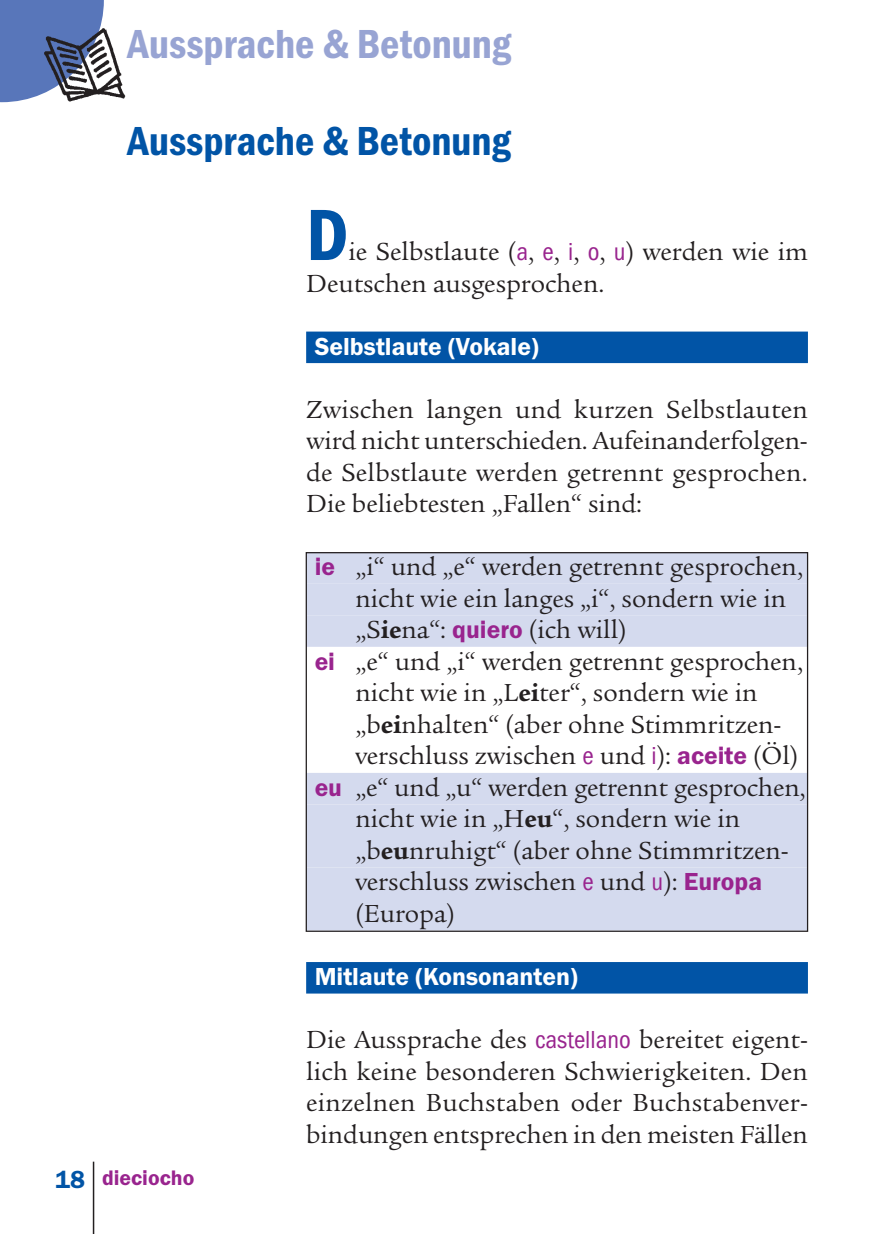
<style>
.page{position:relative;width:893px;height:1234px;background:#fff}
.page>*{position:absolute;margin:0;border:0;box-sizing:border-box;transform-origin:0 0}
.t1{font:600 condensed 75px "Franklin Got Itc T";color:#0154a6}
.t2{font:600 condensed 42px "Franklin Got Itc T";color:#98a4d3}
.t3{font:42px "KW Fra Go Dem Con Demi Cond";color:#0154a6}
.t4{font:25.5px/31.5px "Legacy Ser Itc T";color:#231f20;text-align:justify}
.t5{font:600 25.5px "Franklin Got Itc T";color:#fff}
.t6{font:600 21.6px "Franklin Got Itc T";color:#99248e}
.s1{font-size:25.5px;color:#0154a6}
.s2{font-family:"Franklin Got Itc T";font-stretch:condensed;color:#99248e}
.s3{font-family:"Franklin Got Itc T";font-weight:600;color:#99248e}
.s4{font-weight:700}
</style>
<div class="page">
<div style="left:0;top:0;width:104px;height:102px;background:#5876ba"></div>
<hr style="left:93px;top:1161px;width:1px;height:72px;background:#231f20">
<div style="left:306px;top:331px;width:502px;height:32px;background:#0154a6"></div>
<div style="left:306px;top:552px;width:502px;height:31px;background:#d4daee"></div>
<div style="left:306px;top:583px;width:502px;height:32px;background:#d4daee"></div>
<div style="left:306px;top:615px;width:502px;height:31px;background:#d4daee"></div>
<div style="left:306px;top:772px;width:502px;height:32px;background:#d4daee"></div>
<div style="left:306px;top:804px;width:502px;height:31px;background:#d4daee"></div>
<div style="left:306px;top:835px;width:502px;height:32px;background:#d4daee"></div>
<div style="left:306px;top:867px;width:502px;height:31px;background:#d4daee"></div>
<div style="left:306px;top:898px;width:502px;height:32px;background:#d4daee"></div>
<div style="left:306px;top:961px;width:502px;height:32px;background:#0154a6"></div>
<img style="left:43px;top:27px;width:83px;height:75px">
<h2 class="t2" style="left:128px;top:30px;width:385px">Aussprache &amp; Betonung</h2>
<h2 class="t3" style="left:128px;top:127px;width:385px">Aussprache &amp; Betonung</h2>
<p class="t6" style="left:55px;top:1170px;width:141px"><span class="s1">18</span> dieciocho</p>
<h1 class="t1" style="left:306px;top:210px;width:44px">D</h1>
<p class="t4" style="left:306px;top:238px;width:503px;text-indent:42px">ie Selbstlaute (<span class="s2">a</span>, <span class="s2">e</span>, <span class="s2">i</span>, <span class="s2">o</span>, <span class="s2">u</span>) werden wie im<br>Deutschen ausgesprochen.</p>
<p class="t5" style="left:315px;top:337px;width:226px">Selbstlaute (Vokale)</p>
<p class="t4" style="left:306px;top:396px;width:503px">Zwischen langen und kurzen Selbstlauten wird nicht unterschieden. Aufeinanderfolgen&shy;de Selbstlaute werden getrennt gesprochen.<br>Die beliebtesten „Fallen“ sind:</p>
<p class="t4" style="left:315px;top:553px;width:490px"><span class="s3">ie</span> „i“ und „e“ werden getrennt gesprochen,</p>
<p class="t4" style="left:355px;top:585px;width:432px">nicht wie ein langes „i“, sondern wie in</p>
<p class="t4" style="left:355px;top:616px;width:273px">„S<span class="s4">ie</span>na“: <span class="s3">quiero</span> (ich will)</p>
<p class="t4" style="left:315px;top:648px;width:490px"><span class="s3">ei</span> „e“ und „i“ werden getrennt gesprochen,</p>
<p class="t4" style="left:355px;top:679px;width:404px">nicht wie in „L<span class="s4">ei</span>ter“, sondern wie in</p>
<p class="t4" style="left:355px;top:711px;width:427px">„b<span class="s4">ei</span>nhalten“ (aber ohne Stimmritzen-</p>
<p class="t4" style="left:355px;top:742px;width:444px">verschluss zwischen <span class="s2">e</span> und <span class="s2">i</span>): <span class="s3">aceite</span> (Öl)</p>
<p class="t4" style="left:315px;top:774px;width:492px"><span class="s3">eu</span> „e“ und „u“ werden getrennt gesprochen,</p>
<p class="t4" style="left:355px;top:805px;width:386px">nicht wie in „H<span class="s4">eu</span>“, sondern wie in</p>
<p class="t4" style="left:355px;top:837px;width:435px">„b<span class="s4">eu</span>nruhigt“ (aber ohne Stimmritzen-</p>
<p class="t4" style="left:355px;top:868px;width:408px">verschluss zwischen <span class="s2">e</span> und <span class="s2">u</span>): <span class="s3">Europa</span></p>
<p class="t4" style="left:355px;top:900px;width:101px">(Europa)</p>
<p class="t5" style="left:315px;top:967px;width:265px">Mitlaute (Konsonanten)</p>
<p class="t4" style="left:306px;top:1026px;width:503px">Die Aussprache des <span class="s2">castellano</span> bereitet eigent&shy;lich keine besonderen Schwierigkeiten. Den einzelnen Buchstaben oder Buchstabenver&shy;bindungen entsprechen in den meisten Fällen</p>
</div>
